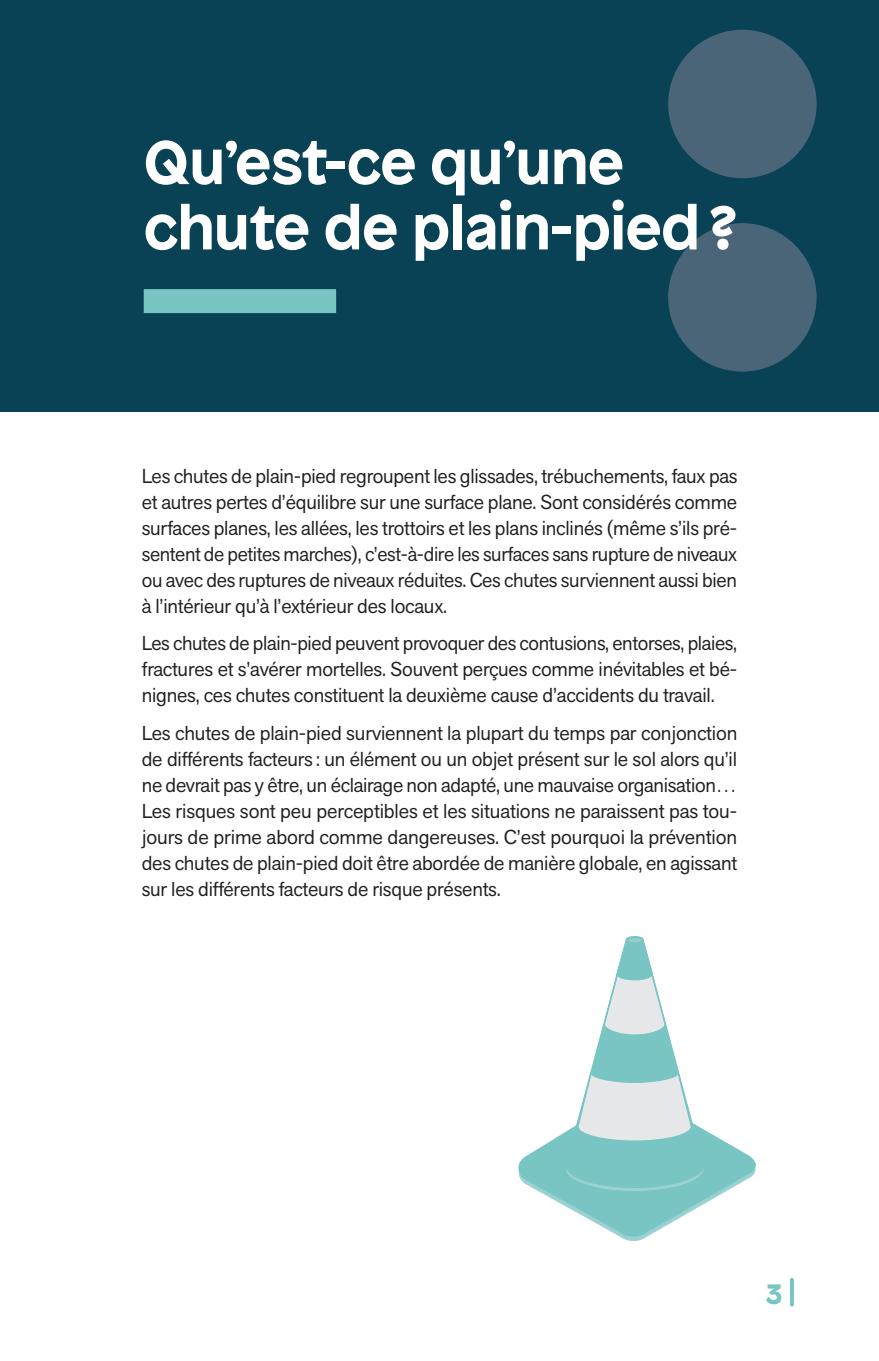
<style>
.page{position:relative;width:879px;height:1361px;background:#fff}
.page>*{position:absolute;margin:0;border:0;box-sizing:border-box;transform-origin:0 0}
.t1{font:700 61.4px/65.4px "Patron";letter-spacing:-.01em;color:#fff}
.t2{font:900 28px "Patron";color:#79c5c4}
.t3{font:20px/26px "Akzid Grtsk Next";letter-spacing:-.01em;color:#231f20;text-align:justify}
</style>
<div class="page">
<div style="left:0;top:0;width:879px;height:411px;background:#094155"></div>
<svg style="left:518px;top:936px;width:238px;height:305px"></svg>
<hr style="left:790px;top:1279px;width:4px;height:25px;background:#79c5c4">
<div style="left:668px;top:30px;width:148px;height:148px;background:#4a6578;border-radius:50%"></div>
<div style="left:668px;top:223px;width:148px;height:148px;background:#4a6578;border-radius:50%"></div>
<div style="left:144px;top:289px;width:192px;height:24px;background:#79c5c4"></div>
<h1 class="t1" style="left:144px;top:124px;width:596px">Qu’est-ce qu’une chute de plain-pied ?</h1>
<p class="t3" style="left:142px;top:463px;width:597px">Les chutes de plain-pied regroupent les glissades, trébuchements, faux pas et autres pertes d’équilibre sur une surface plane. Sont considérés comme surfaces planes, les allées, les trottoirs et les plans inclinés (même s’ils pré&shy;sentent de petites marches), c’est-à-dire les surfaces sans rupture de niveaux ou avec des ruptures de niveaux réduites. Ces chutes surviennent aussi bien à l’intérieur qu’à l’extérieur des locaux.</p>
<p class="t3" style="left:142px;top:630px;width:597px">Les chutes de plain-pied peuvent provoquer des contusions, entorses, plaies, fractures et s’avérer mortelles. Souvent perçues comme inévitables et bé&shy;nignes, ces chutes constituent la deuxième cause d’accidents du travail.</p>
<p class="t3" style="left:142px;top:719px;width:597px">Les chutes de plain-pied surviennent la plupart du temps par conjonction de différents facteurs: un élément ou un objet présent sur le sol alors qu’il ne devrait pas y être, un éclairage non adapté, une mauvaise organisation… Les risques sont peu perceptibles et les situations ne paraissent pas tou&shy;jours de prime abord comme dangereuses. C’est pourquoi la prévention des chutes de plain-pied doit être abordée de manière globale, en agissant sur les différents facteurs de risque présents.</p>
<h2 class="t2" style="left:766px;top:1271px;width:18px">3</h2>
</div>
